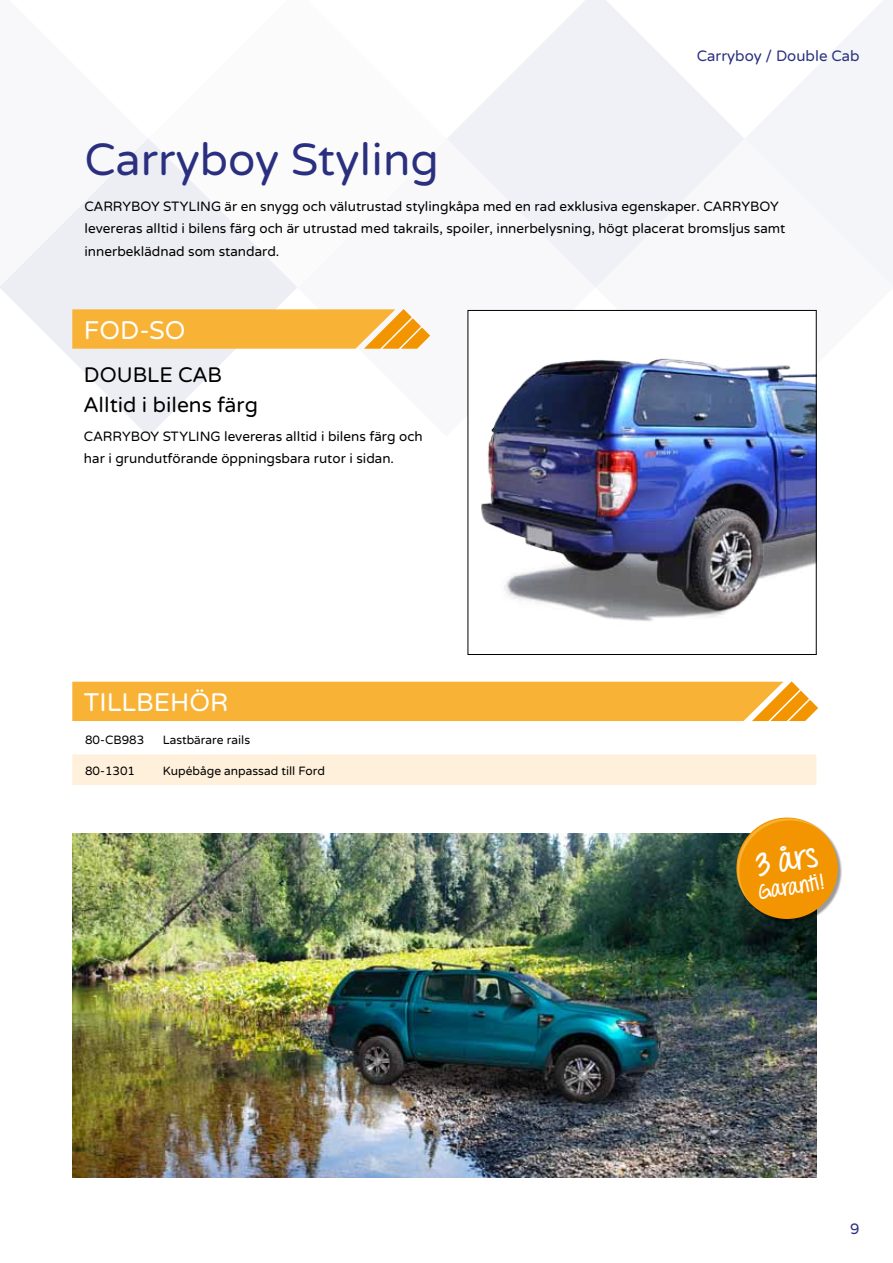
<style>
.page{position:relative;width:893px;height:1263px;background:#fff}
.page>*{position:absolute;margin:0;border:0;box-sizing:border-box;transform-origin:0 0}
.t1{font:45px "Varela Round";color:#2a307f}
.t2{font:700 30.6px "Throw My Hands Upinthe Air";color:#fff}
.t3{font:25.5px "Varela Round";color:#fff}
.t4{font:21px/30px "Varela Round";color:#000}
.t5{font:700 20.85px "Throw My Hands Upinthe Air";color:#fff}
.t6{font:15px "Varela Round";color:#2a307f}
.t7{font:13.5px/22.5px "Varela Round";color:#000}
.t8{font:12px "Varela Round";color:#000}
</style>
<div class="page">
<svg style="left:0;top:139px;width:297px;height:297px"></svg>
<svg style="left:148px;top:139px;width:149px;height:148px;fill:#ededf4"></svg>
<svg style="left:447px;top:0;width:297px;height:287px;fill:#f0f1f6"></svg>
<svg style="left:596px;top:139px;width:221px;height:298px"></svg>
<svg style="left:745px;top:0;width:148px;height:288px"></svg>
<svg style="left:72px;top:309px;width:358px;height:40px;background:#f7b642"></svg>
<img style="left:481px;top:312px;width:333px;height:309px">
<div style="left:468px;top:310px;width:348px;height:345px;border:1px solid #000"></div>
<img style="left:72px;top:833px;width:744px;height:345px">
<svg style="left:72px;top:681px;width:746px;height:104px"></svg>
<div style="left:737px;top:818px;width:106px;height:106px;background:#000;opacity:.4"></div>
<div style="left:736px;top:817px;width:102px;height:102px;background:#f39500;border-radius:50%"></div>
<svg style="left:737px;top:818px;width:88px;height:88px"></svg>
<p class="t6" style="left:697px;top:47px;width:164px">Carryboy / Double Cab</p>
<h1 class="t1" style="left:84px;top:134px;width:356px">Carryboy Styling</h1>
<p class="t7" style="left:84px;top:195px;width:702px">CARRYBOY STYLING är en snygg och välutrustad stylingkåpa med en rad exklusiva egenskaper. CARRYBOY levereras alltid i bilens färg och är utrustad med takrails, spoiler, innerbelysning, högt placerat bromsljus samt innerbeklädnad som standard.</p>
<h3 class="t3" style="left:84px;top:316px;width:103px">FOD-SO</h3>
<h3 class="t4" style="left:84px;top:360px;width:175px">DOUBLE CAB<br>Alltid i bilens färg</h3>
<p class="t7" style="left:84px;top:425px;width:340px">CARRYBOY STYLING levereras alltid i bilens färg och har i grundutförande öppningsbara rutor i sidan.</p>
<h3 class="t3" style="left:84px;top:688px;width:146px">TILLBEHÖR</h3>
<p class="t8" style="left:85px;top:733px;width:61px">80-CB983</p>
<p class="t8" style="left:163px;top:733px;width:89px">Lastbärare rails</p>
<p class="t8" style="left:85px;top:764px;width:52px">80-1301</p>
<p class="t8" style="left:163px;top:764px;width:164px">Kupébåge anpassad till Ford</p>
<h2 class="t2" style="left:753px;top:846px;width:63px;rotate:-9deg">3 års</h2>
<h3 class="t5" style="left:756px;top:879px;width:67px;rotate:-9deg">Garanti!</h3>
<p class="t6" style="left:850px;top:1220px;width:11px">9</p>
</div>
